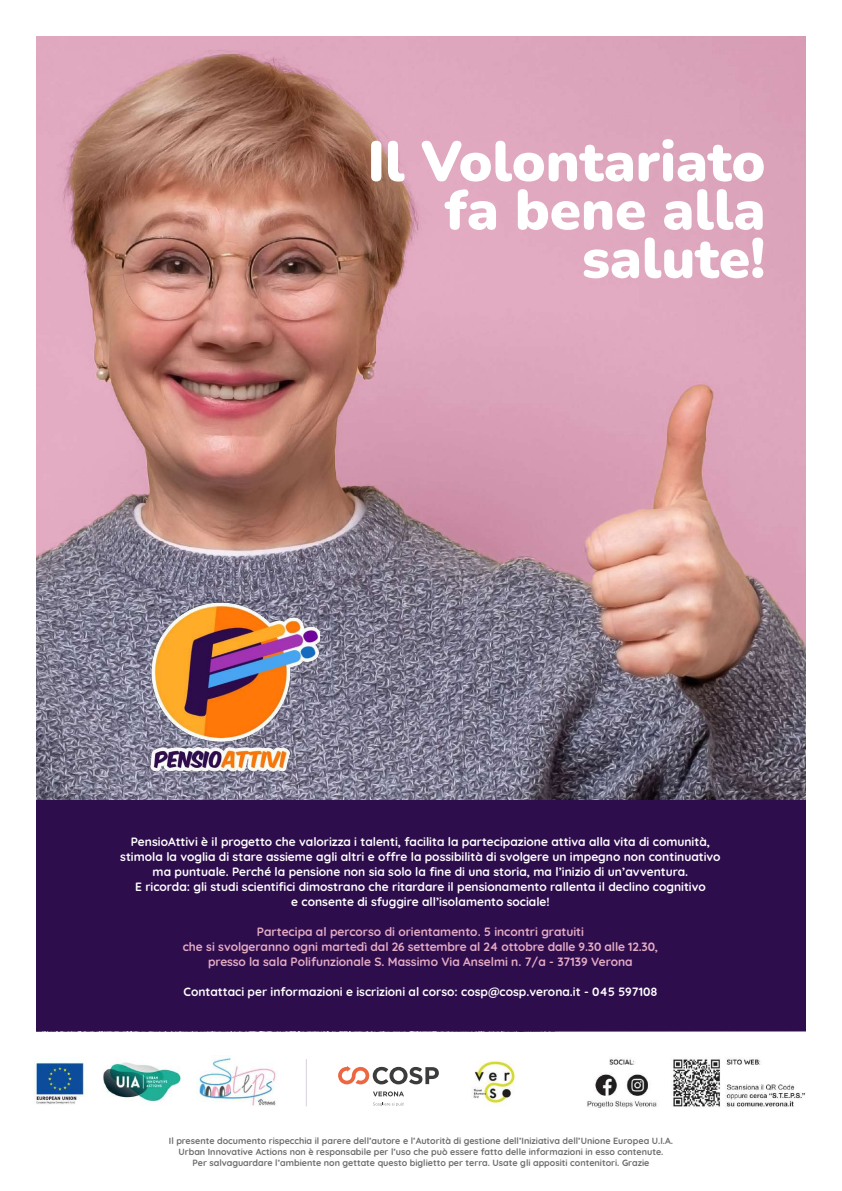
<style>
.page{position:relative;width:842px;height:1191px;background:#fff}
.page>*{position:absolute;margin:0;border:0;box-sizing:border-box;transform-origin:0 0}
.t1{font:900 56.2px/48.4px "Nunito";color:#fff;text-align:right}
.t2{font:700 12px/15px "Quicksand";color:#fff;text-align:center}
.t3{font:700 12px/15px "Quicksand";color:#e5acc4;text-align:center}
.t4{font:700 9px/10.8px "Quicksand";color:#6c6d6d;text-align:center}
</style>
<div class="page">
<img style="left:36px;top:36px;width:770px;height:764px">
<div style="left:36px;top:800px;width:770px;height:231px;background:#2e0d4d"></div>
<img style="left:131px;top:588px;width:189px;height:192px">
<svg style="left:373px;top:1091px;width:31px;height:5px"></svg>
<svg style="left:373px;top:1102px;width:31px;height:4px"></svg>
<svg style="left:338px;top:1066px;width:101px;height:18px"></svg>
<img style="left:473px;top:1060px;width:42px;height:46px">
<img style="left:196px;top:1055px;width:82px;height:51px">
<img style="left:35px;top:1060px;width:146px;height:44px">
<hr style="left:306px;top:1059px;width:1px;height:47px;background:#d5cfdb">
<img style="left:587px;top:1058px;width:218px;height:50px">
<h1 class="t1" style="left:367px;top:135px;width:399px">Il Volontariato fa bene alla salute!</h1>
<p class="t2" style="left:120px;top:833px;width:602px">PensioAttivi è il progetto che valorizza i talenti, facilita la partecipazione attiva alla vita di comunità, stimola la voglia di stare assieme agli altri e offre la possibilità di svolgere un impegno non continuativo ma puntuale. Perché la pensione non sia solo la fine di una storia, ma l’inizio di un’avventura.<br>E ricorda: gli studi scientifici dimostrano che ritardare il pensionamento rallenta il declino cognitivo<br>e consente di sfuggire all’isolamento sociale!</p>
<p class="t3" style="left:183px;top:923px;width:477px">Partecipa al percorso di orientamento. 5 incontri gratuiti<br>che si svolgeranno ogni martedì dal 26 settembre al 24 ottobre dalle 9.30 alle 12.30, presso la sala Polifunzionale S. Massimo Via Anselmi n. 7/a - 37139 Verona</p>
<p class="t2" style="left:183px;top:983px;width:475px">Contattaci per informazioni e iscrizioni al corso: cosp@cosp.verona.it - 045 597108</p>
<p class="t4" style="left:169px;top:1134px;width:506px">Il presente documento rispecchia il parere dell’autore e l’Autorità di gestione dell’Iniziativa dell’Unione Europea U.I.A.<br>Urban Innovative Actions non è responsabile per l’uso che può essere fatto delle informazioni in esso contenute.<br>Per salvaguardare l’ambiente non gettate questo biglietto per terra. Usate gli appositi contenitori. Grazie</p>
</div>
